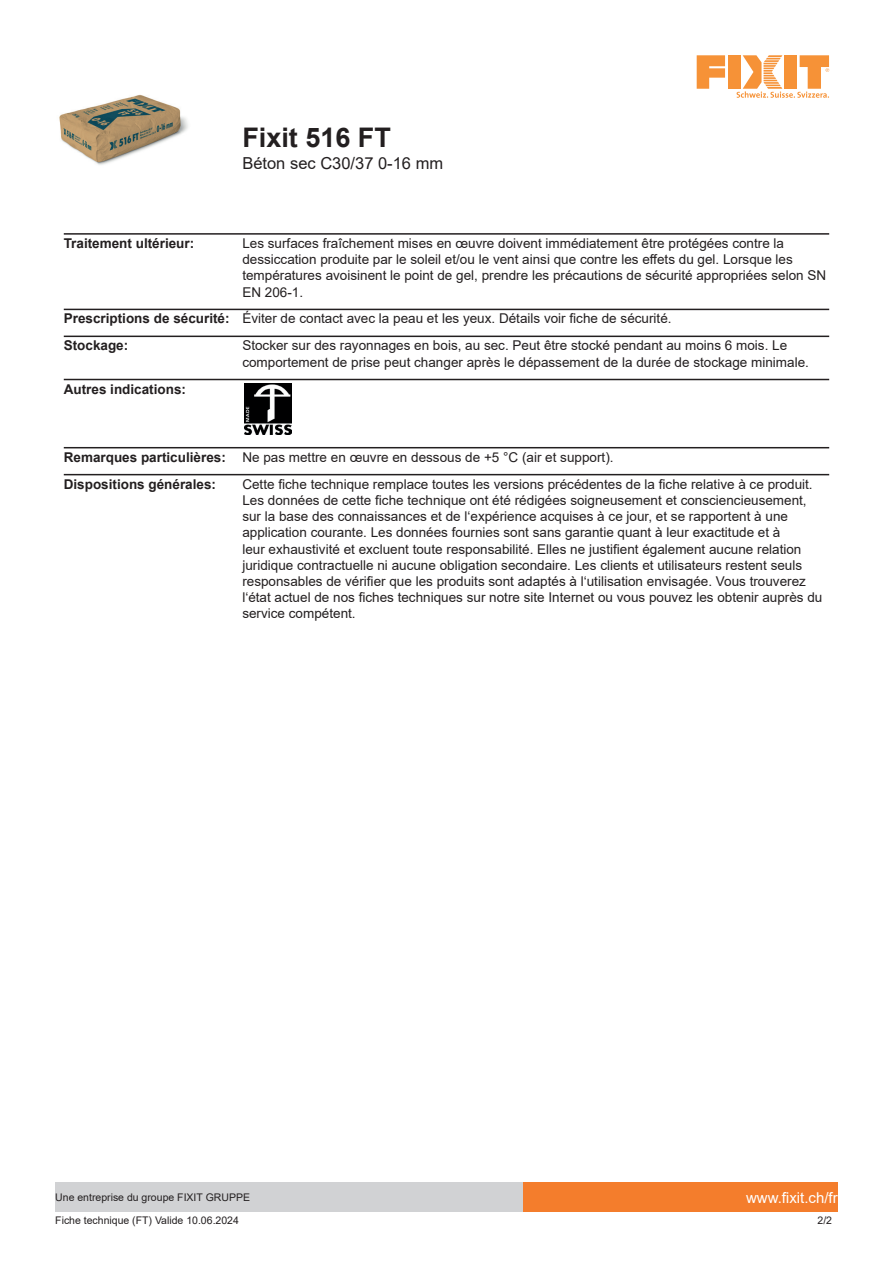
<style>
.page{position:relative;width:893px;height:1263px;background:#fff}
.page>*{position:absolute;margin:0;border:0;box-sizing:border-box;transform-origin:0 0}
.t1{font:700 27px "Arial";color:#231f20}
.t2{font:16.5px "Arial";color:#231f20}
.t3{font:15px "Arial";color:#fff}
.t4{font:13.5px/16.2px "Arial";color:#231f20}
.t5{font:700 13.5px "Arial";color:#231f20}
.t6{font:10.5px "Arial";color:#231f20}
.s1{font-weight:700}
</style>
<div class="page">
<img style="left:59px;top:95px;width:129px;height:70px">
<svg style="left:697px;top:55px;width:28px;height:34px"></svg>
<div style="left:728px;top:55px;width:12px;height:34px;background:#f69237"></div>
<svg style="left:737px;top:55px;width:92px;height:43px"></svg>
<div style="left:523px;top:1182px;width:315px;height:30px;background:#f47d2c"></div>
<div style="left:55px;top:1182px;width:468px;height:30px;background:#d1d2d4"></div>
<hr style="left:64px;top:233px;width:765px;height:2px;background:#231f20">
<hr style="left:64px;top:309px;width:765px;height:1px;background:#231f20">
<hr style="left:64px;top:336px;width:765px;height:1px;background:#231f20">
<hr style="left:64px;top:379px;width:765px;height:1px;background:#231f20">
<img style="left:245px;top:384px;width:46px;height:51px">
<hr style="left:64px;top:447px;width:765px;height:1px;background:#231f20">
<hr style="left:64px;top:474px;width:765px;height:1px;background:#231f20">
<h1 class="t1" style="left:242px;top:119px;width:150px">Fixit 516 FT</h1>
<p class="t2" style="left:242px;top:152px;width:202px">Béton sec C30/37 0-16 mm</p>
<p class="t5" style="left:64px;top:234px;width:132px">Traitement ultérieur:</p>
<p class="t4" style="left:242px;top:235px;width:585px">Les surfaces fraîchement mises en œuvre doivent immédiatement être protégées contre la dessiccation produite par le soleil et/ou le vent ainsi que contre les effets du gel. Lorsque les températures avoisinent le point de gel, prendre les précautions de sécurité appropriées selon SN EN 206-1.</p>
<p class="t4" style="left:64px;top:305px;width:609px;line-height:26.8px"><span class="s1">Prescriptions de sécurité:</span> Éviter de contact avec la peau et les yeux. Détails voir fiche de sécurité.<br><span class="s1">Stockage:</span></p>
<p class="t4" style="left:242px;top:337px;width:568px">Stocker sur des rayonnages en bois, au sec. Peut être stocké pendant au moins 6 mois. Le comportement de prise peut changer après le dépassement de la durée de stockage minimale.</p>
<p class="t5" style="left:64px;top:379px;width:124px">Autres indications:</p>
<p class="t4" style="left:64px;top:443px;width:551px;line-height:27px"><span class="s1">Remarques particulières:</span> Ne pas mettre en œuvre en dessous de +5 °C (air et support).<br><span class="s1">Dispositions générales:</span></p>
<p class="t4" style="left:242px;top:476px;width:582px">Cette fiche technique remplace toutes les versions précédentes de la fiche relative à ce produit.<br>Les données de cette fiche technique ont été rédigées soigneusement et consciencieusement, sur la base des connaissances et de l‘expérience acquises à ce jour, et se rapportent à une application courante. Les données fournies sont sans garantie quant à leur exactitude et à<br>leur exhaustivité et excluent toute responsabilité. Elles ne justifient également aucune relation juridique contractuelle ni aucune obligation secondaire. Les clients et utilisateurs restent seuls responsables de vérifier que les produits sont adaptés à l‘utilisation envisagée. Vous trouverez l‘état actuel de nos fiches techniques sur notre site Internet ou vous pouvez les obtenir auprès du service compétent.</p>
<p class="t6" style="left:55px;top:1190px;width:196px">Une entreprise du groupe FIXIT GRUPPE</p>
<p class="t3" style="left:746px;top:1187px;width:93px">www.fixit.ch/fr</p>
<p class="t6" style="left:55px;top:1213px;width:185px">Fiche technique (FT) Valide 10.06.2024</p>
<p class="t6" style="left:817px;top:1213px;width:16px">2/2</p>
</div>
